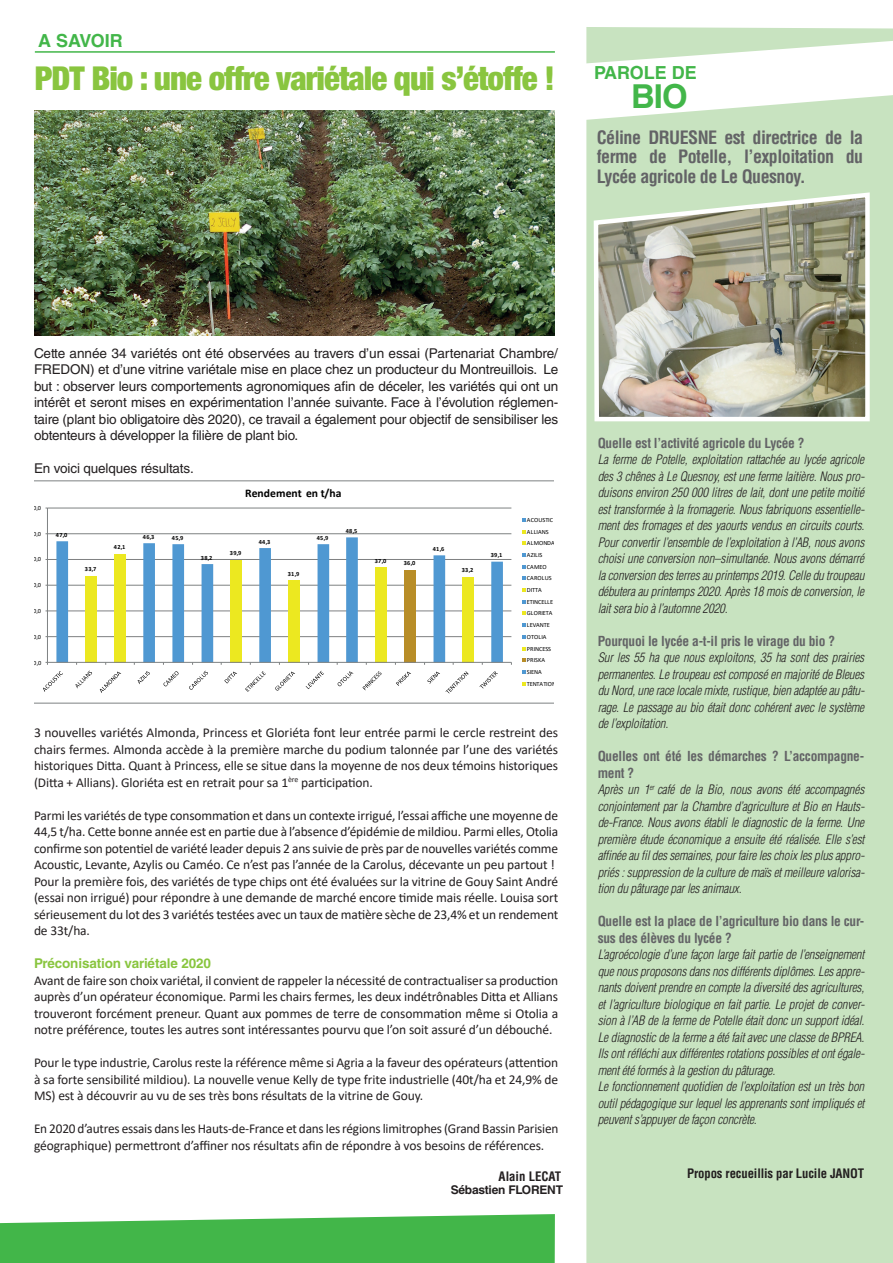
<style>
.page{position:relative;width:893px;height:1263px;background:#fff}
.page>*{position:absolute;margin:0;border:0;box-sizing:border-box;transform-origin:0 0}
.t1{font:900 condensed 33px "Helvetica Neue";letter-spacing:-.03em;color:#89c53f}
.t2{font:700 33px "Helvetica LT Std";color:#42b649}
.t3{font:700 condensed 18px/19.5px "Helvetica LT Std";letter-spacing:-.03em;color:#636366;text-align:justify}
.t4{font:700 18px "Helvetica LT Std";color:#42b649}
.t5{font:13.5px/16.5px "Calibri";letter-spacing:-.01em;color:#231f20;text-align:justify}
.t6{font:13.5px/16.5px "Helvetica LT Std";letter-spacing:-.01em;color:#231f20;text-align:justify}
.t7{font:700 condensed 13.5px/16.5px "Helvetica LT Std";letter-spacing:-.02em;color:#636366}
.t8{font:700 13.5px "Helvetica LT Std";letter-spacing:-.01em;color:#89c53f}
.t9{font:italic 300 condensed 12.75px/16.5px "Helvetica LT Std";letter-spacing:-.01em;color:#231f20;text-align:justify}
.t10{font:700 condensed 12.75px "Helvetica LT Std";letter-spacing:-.01em;color:#231f20}
.t11{font:700 12px "Helvetica LT Std";letter-spacing:-.02em;color:#231f20}
.t12{font:700 11.7px "Calibri";letter-spacing:.005em;color:#000001}
.t13{font:6.3px/11.7px "Calibri";letter-spacing:-.005em;color:#000001}
.t14{font:700 6.3px "Calibri";letter-spacing:.03em;color:#000001}
</style>
<div class="page">
<svg style="left:0;top:1214px;width:555px;height:49px;background:#53bc5a"></svg>
<hr style="left:35px;top:51px;width:520px;height:2px;background:#42b649">
<div style="left:586px;top:27px;width:307px;height:1236px;background:#c8e3c0"></div>
<svg style="left:586px;top:41px;width:307px;height:79px"></svg>
<img style="left:591px;top:190px;width:281px;height:234px">
<img style="left:35px;top:111px;width:520px;height:225px">
<svg style="left:34px;top:481px;width:519px;height:222px"></svg>
<h2 class="t4" style="left:38px;top:29px;width:86px">A SAVOIR</h2>
<h1 class="t1" style="left:35px;top:58px;width:521px">PDT Bio : une offre variétale qui s’étoffe !</h1>
<h2 class="t4" style="left:594px;top:62px;width:104px">PAROLE DE</h2>
<h1 class="t2" style="left:631px;top:76px;width:58px">BIO</h1>
<h2 class="t3" style="left:597px;top:127px;width:268px">Céline DRUESNE est directrice de la ferme de Potelle, l’exploitation du Lycée agricole de Le Quesnoy.</h2>
<p class="t6" style="left:34px;top:344px;width:526px">Cette année 34 variétés ont été observées au travers d’un essai (Partenariat Chambre/ FREDON) et d’une vitrine variétale mise en place chez un producteur du Montreuillois. Le but : observer leurs comportements agronomiques afin de déceler, les variétés qui ont un intérêt et seront mises en expérimentation l’année suivante. Face à l’évolution réglemen&shy;taire (plant bio obligatoire dès 2020), ce travail a également pour objectif de sensibiliser les obtenteurs à développer la filière de plant bio.</p>
<p class="t6" style="left:34px;top:460px;width:161px">En voici quelques résultats.</p>
<p class="t13" style="left:30px;top:502px;width:13px">60,0</p>
<p class="t13" style="left:30px;top:527px;width:13px">50,0</p>
<p class="t13" style="left:30px;top:553px;width:13px">40,0</p>
<p class="t13" style="left:30px;top:579px;width:13px">30,0</p>
<p class="t13" style="left:30px;top:605px;width:13px">20,0</p>
<p class="t13" style="left:30px;top:631px;width:13px">10,0</p>
<p class="t13" style="left:33px;top:656px;width:10px">0,0</p>
<p class="t14" style="left:56px;top:530px;width:13px">47,0</p>
<p class="t14" style="left:85px;top:565px;width:13px">33,7</p>
<p class="t14" style="left:114px;top:543px;width:13px">42,1</p>
<p class="t14" style="left:143px;top:532px;width:13px">46,3</p>
<p class="t14" style="left:172px;top:533px;width:13px">45,9</p>
<p class="t14" style="left:201px;top:553px;width:13px">38,2</p>
<p class="t12" style="left:245px;top:484px;width:98px">Rendement en t/ha</p>
<p class="t14" style="left:230px;top:549px;width:13px">39,9</p>
<p class="t14" style="left:259px;top:537px;width:13px">44,3</p>
<p class="t14" style="left:288px;top:569px;width:13px">31,9</p>
<p class="t14" style="left:317px;top:533px;width:13px">45,9</p>
<p class="t14" style="left:346px;top:526px;width:13px">48,5</p>
<p class="t14" style="left:375px;top:556px;width:13px">37,0</p>
<p class="t14" style="left:404px;top:559px;width:13px">36,0</p>
<p class="t14" style="left:433px;top:544px;width:13px">41,6</p>
<p class="t14" style="left:462px;top:566px;width:13px">33,2</p>
<p class="t14" style="left:491px;top:551px;width:13px">39,1</p>
<p class="t13" style="left:527px;top:514px;width:31px">ACOUSTIC<br>ALLIANS<br>ALMONDA<br>AZILIS<br>CAMEO<br>CAROLUS<br>DITTA<br>ETINCELLE<br>GLORIETA<br>LEVANTE<br>OTOLIA<br>PRINCESS<br>PRISKA<br>SIENA<br>TENTATION</p>
<p class="t5" style="left:34px;top:724px;width:526px">3 nouvelles variétés Almonda, Princess et Gloriéta font leur entrée parmi le cercle restreint des chairs fermes. Almonda accède à la première marche du podium talonnée par l’une des variétés historiques Ditta. Quant à Princess, elle se situe dans la moyenne de nos deux témoins historiques (Ditta + Allians). Gloriéta est en retrait pour sa 1<sup>ère</sup> participation.</p>
<p class="t5" style="left:34px;top:806px;width:526px;text-align:left">Parmi les variétés de type consommation et dans un contexte irrigué, l’essai affiche une moyenne de 44,5 t/ha. Cette bonne année est en partie due à l’absence d’épidémie de mildiou. Parmi elles, Otolia confirme son potentiel de variété leader depuis 2 ans suivie de près par de nouvelles variétés comme Acoustic, Levante, Azylis ou Caméo. Ce n’est pas l’année de la Carolus, décevante un peu partout !<br>Pour la première fois, des variétés de type chips ont été évaluées sur la vitrine de Gouy Saint André (essai non irrigué) pour répondre à une demande de marché encore timide mais réelle. Louisa sort sérieusement du lot des 3 variétés testées avec un taux de matière sèche de 23,4% et un rendement de 33t/ha.</p>
<p class="t8" style="left:34px;top:955px;width:178px">Préconisation variétale 2020</p>
<p class="t5" style="left:34px;top:971px;width:526px">Avant de faire son choix variétal, il convient de rappeler la nécessité de contractualiser sa production auprès d’un opérateur économique. Parmi les chairs fermes, les deux indétrônables Ditta et Allians trouveront forcément preneur. Quant aux pommes de terre de consommation même si Otolia a notre préférence, toutes les autres sont intéressantes pourvu que l’on soit assuré d’un débouché.</p>
<p class="t5" style="left:34px;top:1054px;width:526px">Pour le type industrie, Carolus reste la référence même si Agria a la faveur des opérateurs (attention à sa forte sensibilité mildiou). La nouvelle venue Kelly de type frite industrielle (40t/ha et 24,9% de MS) est à découvrir au vu de ses très bons résultats de la vitrine de Gouy.</p>
<p class="t5" style="left:34px;top:1120px;width:526px">En 2020 d’autres essais dans les Hauts-de-France et dans les régions limitrophes (Grand Bassin Parisien géographique) permettront d’affiner nos résultats afin de répondre à vos besoins de références.</p>
<p class="t7" style="left:598px;top:434px;width:208px">Quelle est l’activité agricole du Lycée ?</p>
<p class="t9" style="left:598px;top:451px;width:269px">La ferme de Potelle, exploitation rattachée au lycée agricole des 3 chênes à Le Quesnoy, est une ferme laitière. Nous pro&shy;duisons environ 250 000 litres de lait, dont une petite moitié est transformée à la fromagerie. Nous fabriquons essentielle&shy;ment des fromages et des yaourts vendus en circuits courts.<br>Pour convertir l’ensemble de l’exploitation à l’AB, nous avons choisi une conversion non–simultanée. Nous avons démarré la conversion des terres au printemps 2019. Celle du troupeau débutera au printemps 2020. Après 18 mois de conversion, le lait sera bio à l’automne 2020.</p>
<p class="t7" style="left:598px;top:632px;width:239px">Pourquoi le lycée a-t-il pris le virage du bio ?</p>
<p class="t9" style="left:598px;top:649px;width:269px">Sur les 55 ha que nous exploitons, 35 ha sont des prairies permanentes. Le troupeau est composé en majorité de Bleues du Nord, une race locale mixte, rustique, bien adaptée au pâtu&shy;rage. Le passage au bio était donc cohérent avec le système de l’exploitation.</p>
<p class="t7" style="left:598px;top:748px;width:268px">Quelles ont été les démarches ? L’accompagne&shy;ment ?</p>
<p class="t9" style="left:598px;top:781px;width:269px">Après un 1<sup>er</sup> café de la Bio, nous avons été accompagnés conjointement par la Chambre d’agriculture et Bio en Hauts&shy;de-France. Nous avons établi le diagnostic de la ferme. Une première étude économique a ensuite été réalisée. Elle s’est affinée au fil des semaines, pour faire les choix les plus appro&shy;priés : suppression de la culture de maïs et meilleure valorisa&shy;tion du pâturage par les animaux.</p>
<p class="t7" style="left:598px;top:913px;width:268px">Quelle est la place de l’agriculture bio dans le cur&shy;sus des élèves du lycée ?</p>
<p class="t9" style="left:598px;top:946px;width:268px;text-align:left">L’agroécologie d’une façon large fait partie de l’enseignement que nous proposons dans nos différents diplômes. Les appre&shy;nants doivent prendre en compte la diversité des agricultures, et l’agriculture biologique en fait partie. Le projet de conver&shy;sion à l’AB de la ferme de Potelle était donc un support idéal.<br>Le diagnostic de la ferme a été fait avec une classe de BPREA.<br>Ils ont réfléchi aux différentes rotations possibles et ont égale&shy;ment été formés à la gestion du pâturage.<br>Le fonctionnement quotidien de l’exploitation est un très bon outil pédagogique sur lequel les apprenants sont impliqués et peuvent s’appuyer de façon concrète.</p>
<p class="t10" style="left:499px;top:1168px;width:64px">Alain LECAT</p>
<p class="t10" style="left:687px;top:1165px;width:179px">Propos recueillis par Lucile JANOT</p>
<p class="t11" style="left:451px;top:1183px;width:114px">Sébastien FLORENT</p>
</div>
